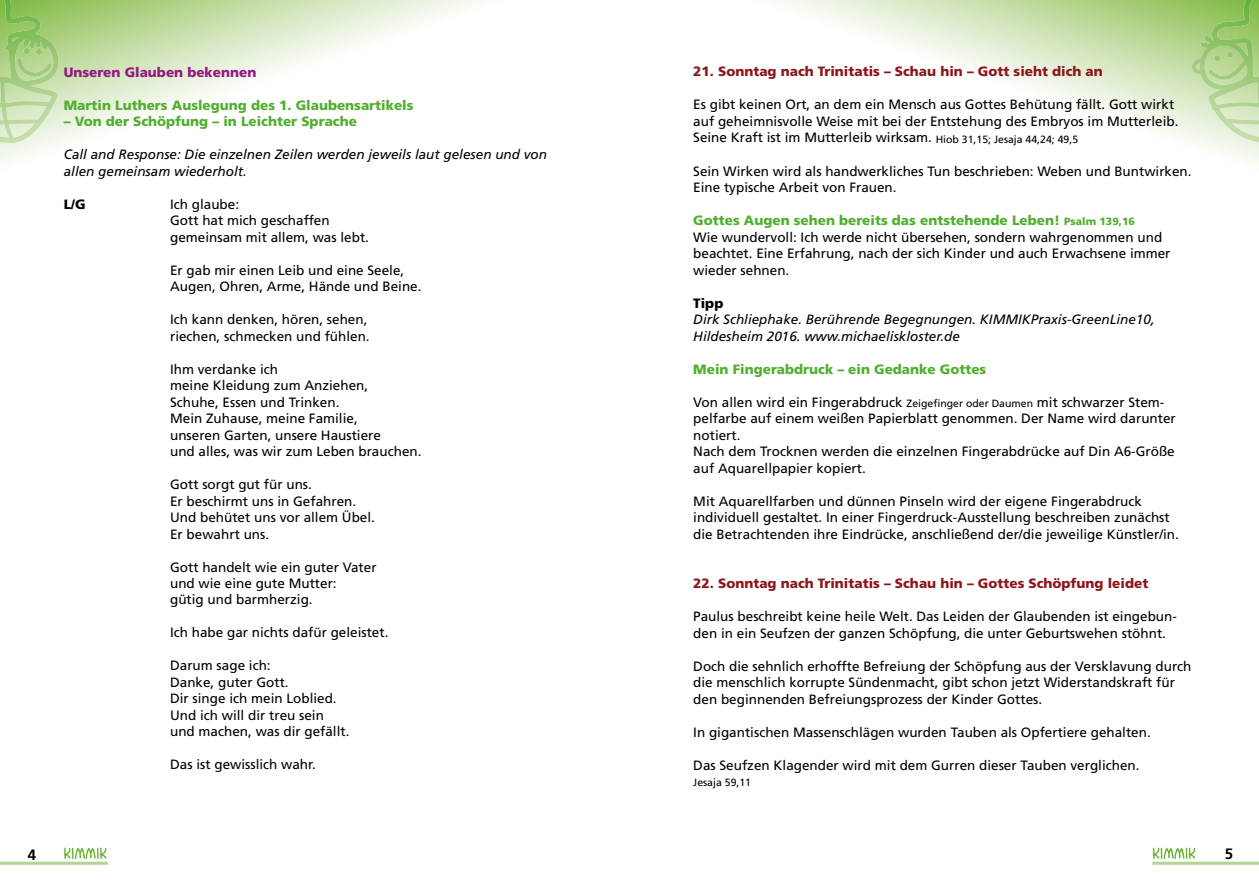
<style>
.page{position:relative;width:1259px;height:893px;background:#fff}
.page>*{position:absolute;margin:0;border:0;box-sizing:border-box;transform-origin:0 0}
.t1{font:700 15px "Frutiger";color:#000}
.t2{font:13.5px/16.5px "Frutiger";color:#000}
.t3{font:italic 13.5px/16.5px "Frutiger";color:#000}
.t4{font:900 13.5px "Frutiger";color:#51ae30}
.t5{font:900 13.5px "Frutiger";color:#8c161b}
.t6{font:900 13.5px "Frutiger";color:#951881}
.t7{font:900 13.5px "Frutiger";color:#000}
.t8{font:10.5px "Frutiger";color:#000}
.s1{font-size:10.5px}
.s2{font-weight:900;color:#51ae30}
.s3{font-weight:900;font-size:10.5px;color:#51ae30}
</style>
<div class="page">
<svg style="left:0;top:0;width:484px;height:164px"></svg>
<svg style="left:0;top:0;width:59px;height:143px;background:#b2d490"></svg>
<svg style="left:776px;top:0;width:483px;height:164px"></svg>
<svg style="left:1192px;top:0;width:67px;height:143px;background:#b5d694"></svg>
<svg style="left:1152px;top:848px;width:43px;height:11px"></svg>
<hr style="left:1152px;top:862px;width:107px;height:3px;background:#b2d494">
<svg style="left:64px;top:848px;width:42px;height:11px"></svg>
<hr style="left:0;top:862px;width:108px;height:3px;background:#b2d494">
<p class="t6" style="left:64px;top:64px;width:194px">Unseren Glauben bekennen</p>
<p class="t4" style="left:64px;top:97px;width:351px">Martin Luthers Auslegung des 1. Glaubensartikels</p>
<p class="t4" style="left:64px;top:113px;width:295px">– Von der Schöpfung – in Leichter Sprache</p>
<p class="t3" style="left:64px;top:146px;width:485px">Call and Response: Die einzelnen Zeilen werden jeweils laut gelesen und von allen gemeinsam wiederholt.</p>
<p class="t7" style="left:64px;top:196px;width:23px">L/G</p>
<p class="t2" style="left:170px;top:196px;width:200px">Ich glaube:<br>Gott hat mich geschaffen gemeinsam mit allem, was lebt.</p>
<p class="t2" style="left:170px;top:262px;width:253px">Er gab mir einen Leib und eine Seele,<br>Augen, Ohren, Arme, Hände und Beine.</p>
<p class="t2" style="left:170px;top:311px;width:201px">Ich kann denken, hören, sehen, riechen, schmecken und fühlen.</p>
<p class="t2" style="left:170px;top:361px;width:253px">Ihm verdanke ich<br>meine Kleidung zum Anziehen,<br>Schuhe, Essen und Trinken.<br>Mein Zuhause, meine Familie,<br>unseren Garten, unsere Haustiere<br>und alles, was wir zum Leben brauchen.</p>
<p class="t2" style="left:170px;top:476px;width:206px">Gott sorgt gut für uns.<br>Er beschirmt uns in Gefahren.<br>Und behütet uns vor allem Übel.<br>Er bewahrt uns.</p>
<p class="t2" style="left:170px;top:559px;width:208px">Gott handelt wie ein guter Vater und wie eine gute Mutter:<br>gütig und barmherzig.</p>
<p class="t2" style="left:170px;top:625px;width:220px">Ich habe gar nichts dafür geleistet.</p>
<p class="t2" style="left:170px;top:658px;width:181px">Darum sage ich:<br>Danke, guter Gott.<br>Dir singe ich mein Loblied.<br>Und ich will dir treu sein und machen, was dir gefällt.</p>
<p class="t2" style="left:170px;top:757px;width:147px">Das ist gewisslich wahr.</p>
<p class="t5" style="left:693px;top:64px;width:411px">21. Sonntag nach Trinitatis – Schau hin – Gott sieht dich an</p>
<p class="t2" style="left:693px;top:97px;width:486px">Es gibt keinen Ort, an dem ein Mensch aus Gottes Behütung fällt. Gott wirkt auf geheimnisvolle Weise mit bei der Entstehung des Embryos im Mutterleib.<br>Seine Kraft ist im Mutterleib wirksam. <span class="s1">Hiob 31,15; Jesaja 44,24; 49,5</span></p>
<p class="t2" style="left:693px;top:163px;width:500px">Sein Wirken wird als handwerkliches Tun beschrieben: Weben und Buntwirken.<br>Eine typische Arbeit von Frauen.</p>
<p class="t2" style="left:693px;top:212px;width:479px"><span class="s2">Gottes Augen sehen bereits das entstehende Leben!</span> <span class="s3">Psalm 139,16<br></span>Wie wundervoll: Ich werde nicht übersehen, sondern wahrgenommen und beachtet. Eine Erfahrung, nach der sich Kinder und auch Erwachsene immer wieder sehnen.</p>
<p class="t7" style="left:693px;top:295px;width:32px">Tipp</p>
<p class="t3" style="left:693px;top:311px;width:463px">Dirk Schliephake. Berührende Begegnungen. KIMMIKPraxis-GreenLine10,<br>Hildesheim 2016. www.michaeliskloster.de</p>
<p class="t4" style="left:693px;top:361px;width:295px">Mein Fingerabdruck – ein Gedanke Gottes</p>
<p class="t2" style="left:693px;top:394px;width:484px">Von allen wird ein Fingerabdruck <span class="s1">Zeigefinger oder Daumen</span> mit schwarzer Stem&shy;pelfarbe auf einem weißen Papierblatt genommen. Der Name wird darunter notiert.<br>Nach dem Trocknen werden die einzelnen Fingerabdrücke auf Din A6-Größe auf Aquarellpapier kopiert.</p>
<p class="t2" style="left:693px;top:493px;width:487px">Mit Aquarellfarben und dünnen Pinseln wird der eigene Fingerabdruck individuell gestaltet. In einer Fingerdruck-Ausstellung beschreiben zunächst die Betrachtenden ihre Eindrücke, anschließend der/die jeweilige Künstler/in.</p>
<p class="t5" style="left:693px;top:575px;width:456px">22. Sonntag nach Trinitatis – Schau hin – Gottes Schöpfung leidet</p>
<p class="t2" style="left:693px;top:608px;width:485px">Paulus beschreibt keine heile Welt. Das Leiden der Glaubenden ist eingebun&shy;den in ein Seufzen der ganzen Schöpfung, die unter Geburtswehen stöhnt.</p>
<p class="t2" style="left:693px;top:658px;width:500px">Doch die sehnlich erhoffte Befreiung der Schöpfung aus der Versklavung durch die menschlich korrupte Sündenmacht, gibt schon jetzt Widerstandskraft für den beginnenden Befreiungsprozess der Kinder Gottes.</p>
<p class="t2" style="left:693px;top:724px;width:459px">In gigantischen Massenschlägen wurden Tauben als Opfertiere gehalten.</p>
<p class="t2" style="left:693px;top:757px;width:448px">Das Seufzen Klagender wird mit dem Gurren dieser Tauben verglichen.</p>
<p class="t8" style="left:693px;top:776px;width:59px">Jesaja 59,11</p>
<p class="t1" style="left:28px;top:846px;width:10px">4</p>
<p class="t1" style="left:1224px;top:845px;width:10px">5</p>
</div>
